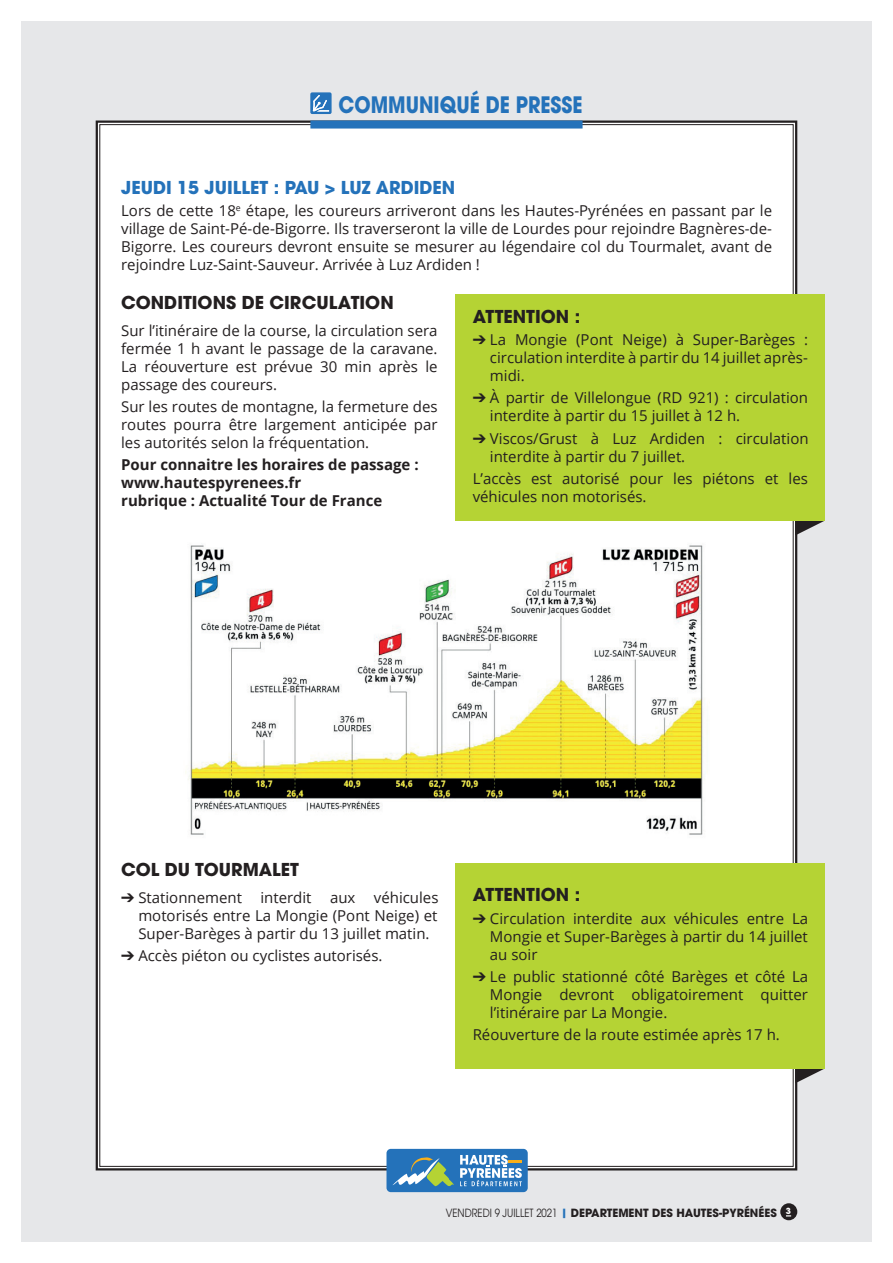
<style>
.page{position:relative;width:893px;height:1263px;background:#fff}
.page>*{position:absolute;margin:0;border:0;box-sizing:border-box;transform-origin:0 0}
.t1{font:700 22.5px "ITC Avant Garde Pro";color:#2472ba;scale:.85 1}
.t2{font:700 17.7px "ITC Avant Garde Pro";color:#231f20}
.t3{font:700 17.7px "ITC Avant Garde Pro";color:#2472ba}
.t4{font:15px/18px "Open Sans";color:#231f20;text-align:justify}
.t5{font:700 15px/18px "Open Sans";color:#231f20}
.t6{font:700 11.25px "ITC Avant Garde Pro";color:#231f20}
.s1{font-weight:400}
.s2{color:#2472ba}
</style>
<div class="page">
<div style="left:21px;top:21px;width:851px;height:1221px;background:#e6e7e9"></div>
<div style="left:95px;top:120px;width:703px;height:1051px;background:#fff"></div>
<div style="left:310px;top:120px;width:273px;height:9px;background:#2472ba"></div>
<div style="left:310px;top:92px;width:22px;height:22px;border:2px solid #2472ba"></div>
<svg style="left:313px;top:95px;width:16px;height:17px"></svg>
<div style="left:780px;top:1203px;width:17px;height:17px;background:#231f20;border-radius:50%"></div>
<div style="left:386px;top:1149px;width:142px;height:43px;background:#2472ba;border-radius:4px"></div>
<svg style="left:460px;top:1155px;width:62px;height:31px"></svg>
<svg style="left:392px;top:1157px;width:62px;height:29px"></svg>
<svg style="left:795px;top:521px;width:29px;height:14px"></svg>
<div style="left:456px;top:294px;width:369px;height:227px;background:#b5d334"></div>
<img style="left:175px;top:540px;width:543px;height:298px">
<svg style="left:795px;top:1068px;width:30px;height:15px"></svg>
<div style="left:456px;top:863px;width:369px;height:205px;background:#b5d334"></div>
<h1 class="t1" style="left:339px;top:89px;width:289px">COMMUNIQUÉ DE PRESSE</h1>
<p class="t3" style="left:121px;top:175px;width:336px">JEUDI 15 JUILLET : PAU &gt; LUZ ARDIDEN</p>
<p class="t4" style="left:121px;top:201px;width:652px">Lors de cette 18<sup>e</sup> étape, les coureurs arriveront dans les Hautes-Pyrénées en passant par le village de Saint-Pé-de-Bigorre. Ils traverseront la ville de Lourdes pour rejoindre Bagnères-de-Bigorre. Les coureurs devront ensuite se mesurer au légendaire col du Tourmalet, avant de rejoindre Luz-Saint-Sauveur. Arrivée à Luz Ardiden !</p>
<p class="t2" style="left:121px;top:291px;width:274px">CONDITIONS DE CIRCULATION</p>
<p class="t4" style="left:121px;top:321px;width:318px">Sur l’itinéraire de la course, la circulation sera fermée 1 h avant le passage de la caravane.<br>La réouverture est prévue 30 min après le passage des coureurs.</p>
<p class="t4" style="left:121px;top:397px;width:318px">Sur les routes de montagne, la fermeture des routes pourra être largement anticipée par les autorités selon la fréquentation.</p>
<p class="t5" style="left:121px;top:455px;width:299px">Pour connaitre les horaires de passage : www.hautespyrenees.fr<br>rubrique : Actualité Tour de France</p>
<p class="t2" style="left:473px;top:305px;width:109px">ATTENTION :</p>
<p class="t4" style="left:490px;top:330px;width:320px;text-indent:-17px">➔ La Mongie (Pont Neige) à Super-Barèges : circulation interdite à partir du 14 juillet après&shy;midi.</p>
<p class="t4" style="left:490px;top:389px;width:320px;text-indent:-17px">➔ À partir de Villelongue (RD 921) : circulation interdite à partir du 15 juillet à 12 h.</p>
<p class="t4" style="left:490px;top:429px;width:320px;text-indent:-17px">➔ Viscos/Grust à Luz Ardiden : circulation interdite à partir du 7 juillet.</p>
<p class="t4" style="left:473px;top:469px;width:337px">L’accès est autorisé pour les piétons et les véhicules non motorisés.</p>
<p class="t2" style="left:121px;top:858px;width:179px">COL DU TOURMALET</p>
<p class="t4" style="left:138px;top:888px;width:302px;text-indent:-17px">➔ Stationnement interdit aux véhicules motorisés entre La Mongie (Pont Neige) et Super-Barèges à partir du 13 juillet matin.</p>
<p class="t4" style="left:121px;top:946px;width:263px">➔ Accès piéton ou cyclistes autorisés.</p>
<p class="t2" style="left:473px;top:883px;width:109px">ATTENTION :</p>
<p class="t4" style="left:490px;top:909px;width:320px;text-indent:-17px">➔ Circulation interdite aux véhicules entre La Mongie et Super-Barèges à partir du 14 juillet au soir</p>
<p class="t4" style="left:490px;top:967px;width:320px;text-indent:-17px">➔ Le public stationné côté Barèges et côté La Mongie devront obligatoirement quitter l’itinéraire par La Mongie.</p>
<p class="t4" style="left:473px;top:1025px;width:309px">Réouverture de la route estimée après 17 h.</p>
<p class="t6" style="left:446px;top:1205px;width:347px"><span class="s1">VENDREDI 9 JUILLET 2021</span> <span class="s2">|</span> DEPARTEMENT DES HAUTES-PYRÉNÉES <sup>3</sup></p>
</div>
